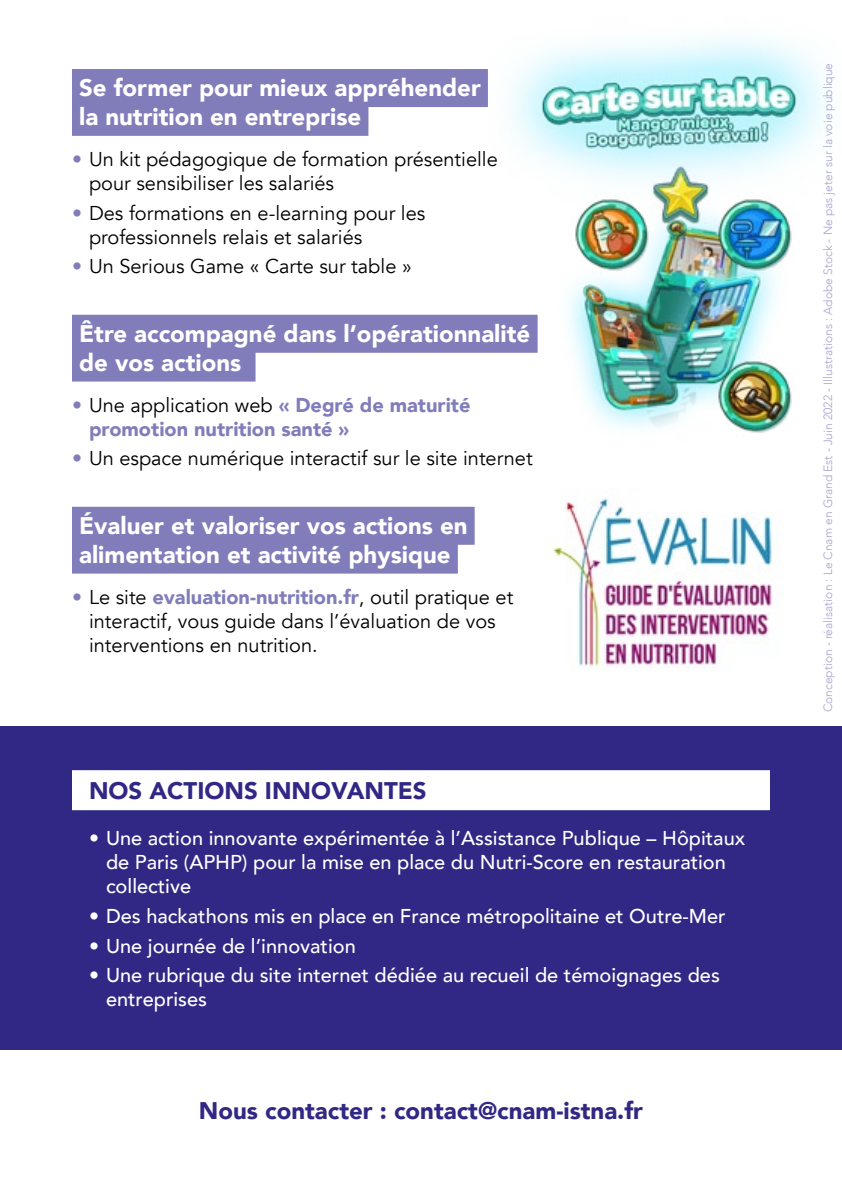
<style>
.page{position:relative;width:842px;height:1191px;background:#fff}
.page>*{position:absolute;margin:0;border:0;box-sizing:border-box;transform-origin:0 0}
.t1{font:900 24px/28.8px "Avenir";color:#fff}
.t2{font:900 24px "Avenir";color:#302884}
.t3{font:20px/24px "Avenir";color:#000}
.t4{font:500 20px/24px "Avenir";color:#fff}
.t5{font:900 20px/24px "Avenir";color:#817dba}
.t6{font:300 12px "Avenir";color:#a7a4cf}
.s1{color:#817dba}
.s2{font-weight:400}
.s3{font-weight:400;color:#000}
.s4{font-weight:900;color:#817dba}
</style>
<div class="page">
<div style="left:0;top:726px;width:842px;height:323px;background:#302884"></div>
<img style="left:447px;top:223px;width:329px;height:206px">
<img style="left:661px;top:207px;width:51px;height:16px">
<img style="left:712px;top:354px;width:80px;height:79px">
<img style="left:569px;top:207px;width:86px;height:71px">
<img style="left:712px;top:207px;width:80px;height:71px">
<div style="left:72px;top:69px;width:416px;height:38px;background:#817dba"></div>
<div style="left:72px;top:98px;width:296px;height:38px;background:#817dba"></div>
<hr style="left:72px;top:340px;width:469px;height:2px;background:#fff">
<div style="left:72px;top:315px;width:466px;height:38px;background:#817dba"></div>
<div style="left:72px;top:343px;width:184px;height:38px;background:#817dba"></div>
<div style="left:72px;top:507px;width:403px;height:38px;background:#817dba"></div>
<div style="left:72px;top:535px;width:386px;height:38px;background:#817dba"></div>
<div style="left:72px;top:770px;width:698px;height:40px;background:#fff"></div>
<img style="left:552px;top:498px;width:221px;height:169px">
<img style="left:487px;top:37px;width:339px;height:170px">
<p class="t1" style="left:79px;top:73px;width:403px">Se former pour mieux appréhender la nutrition en entreprise</p>
<p class="t3" style="left:89px;top:147px;width:410px;text-indent:-17px"><span class="s1">•</span> Un kit pédagogique de formation présentielle pour sensibiliser les salariés</p>
<p class="t3" style="left:89px;top:201px;width:338px;text-indent:-17px"><span class="s1">•</span> Des formations en e-learning pour les professionnels relais et salariés</p>
<p class="t3" style="left:72px;top:255px;width:341px"><span class="s1">•</span> Un Serious Game « Carte sur table »</p>
<p class="t1" style="left:79px;top:318px;width:453px">Être accompagné dans l’opérationnalité de vos actions</p>
<p class="t5" style="left:89px;top:392px;width:383px;text-indent:-17px"><span class="s2">•</span> <span class="s3">Une application web</span> « Degré de maturité promotion nutrition santé »</p>
<p class="t3" style="left:72px;top:447px;width:462px"><span class="s1">•</span> Un espace numérique interactif sur le site internet</p>
<p class="t1" style="left:79px;top:510px;width:390px">Évaluer et valoriser vos actions en alimentation et activité physique</p>
<p class="t3" style="left:89px;top:585px;width:426px;text-indent:-17px"><span class="s1">•</span> Le site <span class="s4">evaluation-nutrition.fr</span>, outil pratique et interactif, vous guide dans l’évaluation de vos interventions en nutrition.</p>
<p class="t2" style="left:89px;top:769px;width:339px">NOS ACTIONS INNOVANTES</p>
<p class="t4" style="left:106px;top:825px;width:641px;text-indent:-17px">• Une action innovante expérimentée à l’Assistance Publique – Hôpitaux de Paris (APHP) pour la mise en place du Nutri-Score en restauration collective</p>
<p class="t4" style="left:89px;top:903px;width:638px">• Des hackathons mis en place en France métropolitaine et Outre-Mer</p>
<p class="t4" style="left:89px;top:932px;width:268px">• Une journée de l’innovation</p>
<p class="t4" style="left:106px;top:962px;width:615px;text-indent:-17px">• Une rubrique du site internet dédiée au recueil de témoignages des entreprises</p>
<p class="t2" style="left:199px;top:1089px;width:445px">Nous contacter : contact@cnam-istna.fr</p>
<p class="t6" style="left:821px;top:712px;width:651px;rotate:-90deg">Conception - réalisation : Le Cnam en Grand Est - Juin 2022 - Illustrations : Adobe Stock - Ne pas jeter sur la voie publique</p>
</div>
